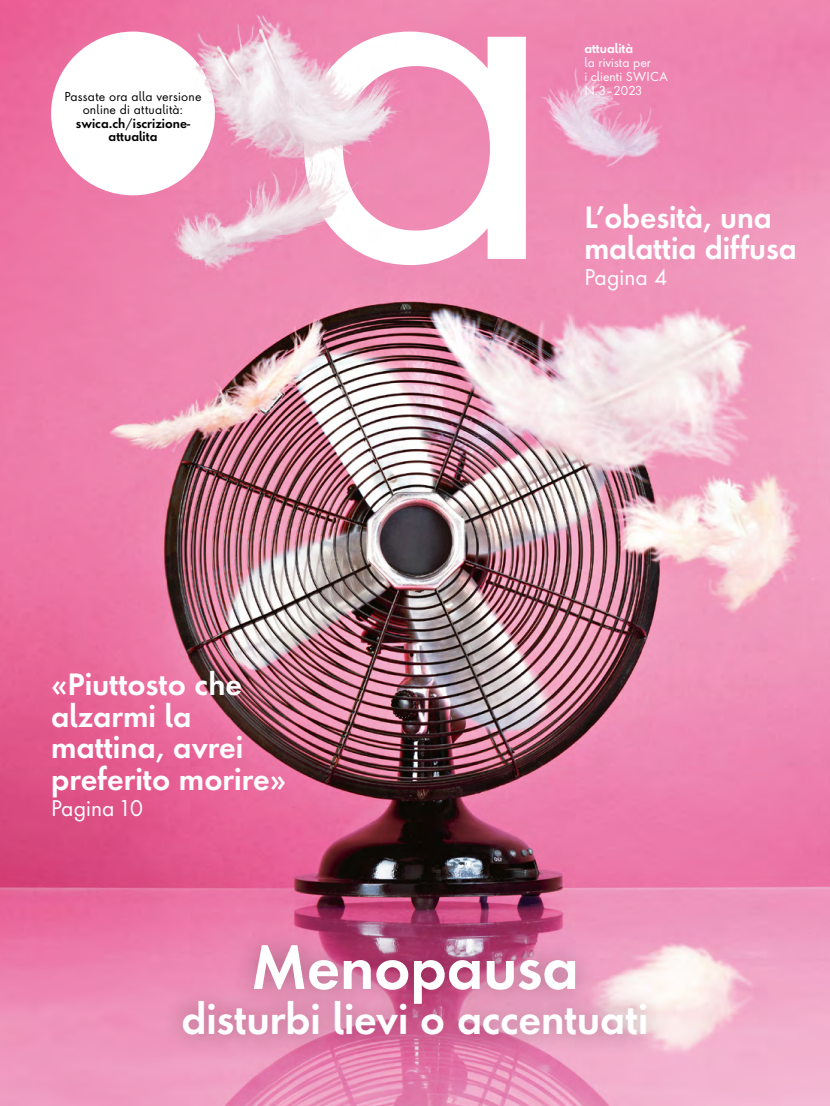
<style>
.page{position:relative;width:830px;height:1106px;background:#fff}
.page>*{position:absolute;margin:0;border:0;box-sizing:border-box;transform-origin:0 0}
.Titel_Titelseite_50pt_50pt{font:600 57px "Futura Next";letter-spacing:-.005em;color:#fff}
.Titel_Titelseite_50pt_50pt-2{font:600 39px "Futura Next";letter-spacing:-.005em;color:#fff}
.Teaser_Titelseite_16pt_19pt{font:600 28.5px/31.5px "Futura Next";letter-spacing:-.005em;color:#fff}
.Teaser_Titelseite_16pt_19pt-2{font:21px "Futura Next";letter-spacing:.005em;color:#fff}
.t1{font:12px/13.5px "Futura Next";letter-spacing:.015em;color:#000;text-align:center}
.t2{font:12px/14.2px "Futura Next";color:#fff}
.t3{font:600 12px/13.5px "Futura Next";color:#000;text-align:center}
.t4{font:600 12px "Futura Next";color:#fff}
.s1{font-weight:400}
</style>
<div class="page">
<img style="left:0;top:0;width:829px;height:1106px">
<svg style="left:304px;top:32px;width:221px;height:233px"></svg>
<div style="left:51px;top:32px;width:164px;height:163px;background:#fff;border-radius:50%"></div>
<div style="left:160px;top:923px;width:509px;height:135px;background:#000;opacity:.3"></div>
<p class="t1" style="left:64px;top:89px;width:139px">Passate ora alla versione online di attualità:</p>
<p class="t3" style="left:76px;top:116px;width:116px">swica.ch<span class="s1">/</span>iscrizione&shy;attualita</p>
<p class="Teaser_Titelseite_16pt_19pt" style="left:51px;top:668px;width:237px">«Piuttosto che alzarmi la mattina, avrei preferito morire»</p>
<p class="Teaser_Titelseite_16pt_19pt-2" style="left:51px;top:792px;width:93px">Pagina 10</p>
<p class="t4" style="left:584px;top:40px;width:50px">attualità</p>
<p class="t2" style="left:584px;top:55px;width:85px">la rivista per<br>i clienti SWICA</p>
<p class="t2" style="left:584px;top:83px;width:59px">N.3–2023</p>
<p class="Teaser_Titelseite_16pt_19pt" style="left:584px;top:201px;width:214px">L’obesità, una malattia diffusa</p>
<p class="Teaser_Titelseite_16pt_19pt-2" style="left:584px;top:261px;width:84px">Pagina 4</p>
<p class="Titel_Titelseite_50pt_50pt" style="left:251px;top:929px;width:329px">Menopausa</p>
<p class="Titel_Titelseite_50pt_50pt-2" style="left:181px;top:993px;width:468px">disturbi lievi o accentuati</p>
</div>
